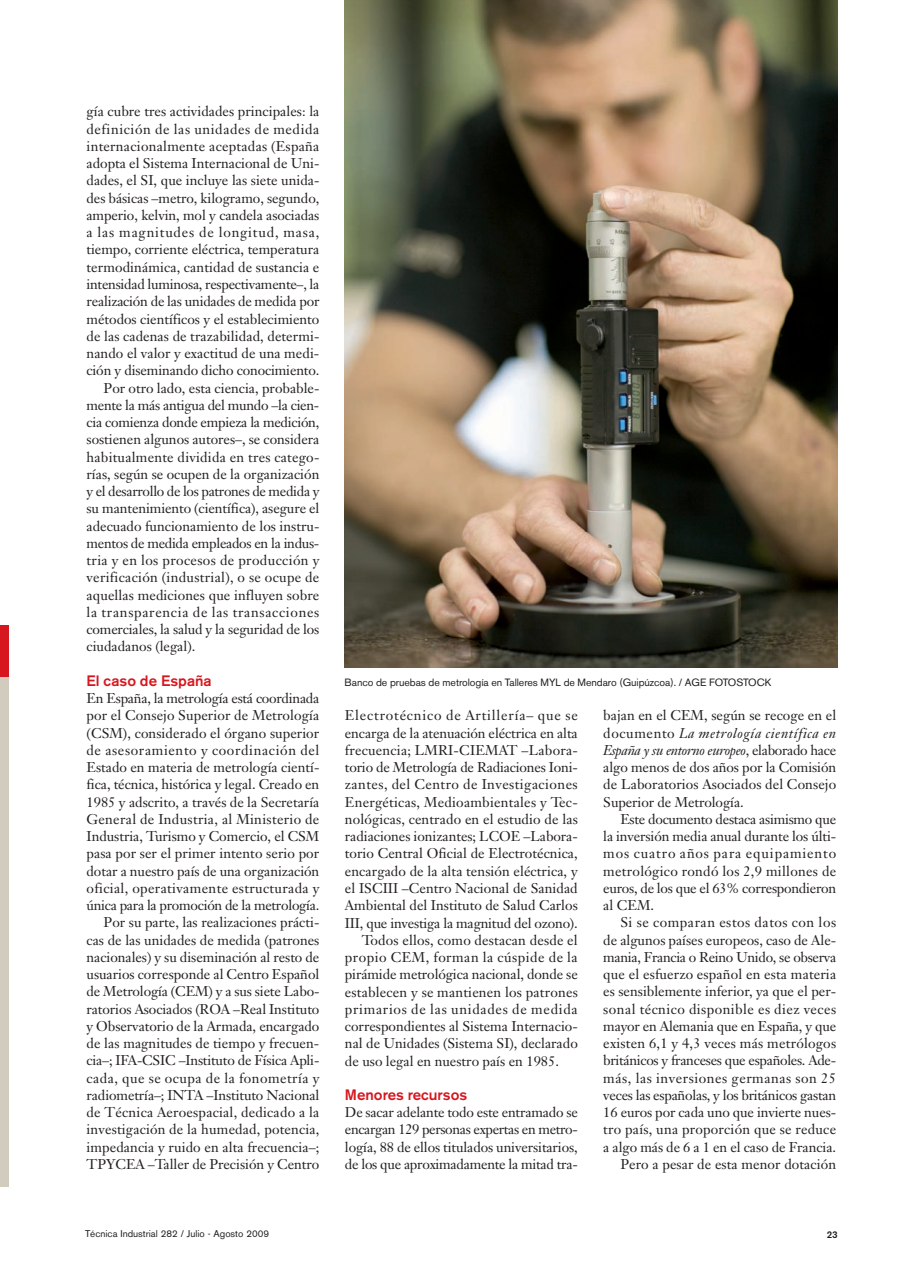
<style>
.page{position:relative;width:910px;height:1280px;background:#fff}
.page>*{position:absolute;margin:0;border:0;box-sizing:border-box;transform-origin:0 0}
.t1{font:500 15px "Akzidenz Grotesk BE";color:#d7171f}
.t2{font:13.95px/17.2px "Janson Text";color:#231f20;text-align:justify}
.t3{font:13.95px "Janson Text";letter-spacing:-.02em;color:#231f20}
.t4{font:13.95px "Janson Text";letter-spacing:.02em;color:#231f20}
.t5{font:13.95px "Janson Text";letter-spacing:.05em;color:#231f20}
.t6{font:13.95px "Janson Text";letter-spacing:.03em;color:#231f20}
.t7{font:13.95px "Janson Text";letter-spacing:.06em;color:#231f20}
.t8{font:13.95px "Janson Text";letter-spacing:.04em;color:#231f20}
.t9{font:13.95px "Janson Text";letter-spacing:.025em;color:#231f20}
.t10{font:13.95px "Janson Text";letter-spacing:.055em;color:#231f20}
.t11{font:13.95px "Janson Text";letter-spacing:.035em;color:#231f20}
.t12{font:10.5px "Akzidenz Grotesk BE";letter-spacing:-.005em;color:#231f20}
.t13{font:9.75px "Akzidenz Grotesk BE";color:#231f20}
.t14{font:500 9.75px "Akzidenz Grotesk BE";color:#231f20}
.s1{font-style:italic}
</style>
<div class="page">
<img style="left:344px;top:0;width:494px;height:668px">
<div style="left:0;top:637px;width:9px;height:549px;background:#d2ccbf"></div>
<div style="left:0;top:625px;width:9px;height:51px;background:#d7171f"></div>
<p class="t2" style="left:87px;top:104px;width:234px">gía cubre tres actividades principales: la</p>
<p class="t8" style="left:87px;top:123px;width:234px">definición de las unidades de medida</p>
<p class="t4" style="left:87px;top:140px;width:234px">internacionalmente aceptadas (España</p>
<p class="t2" style="left:87px;top:156px;width:234px">adopta el Sistema Internacional de Uni-</p>
<p class="t2" style="left:87px;top:173px;width:234px">dades, el SI, que incluye las siete unida-</p>
<p class="t2" style="left:87px;top:191px;width:234px">des básicas –metro, kilogramo, segundo,</p>
<p class="t2" style="left:87px;top:208px;width:234px">amperio, kelvin, mol y candela asociadas</p>
<p class="t10" style="left:87px;top:227px;width:234px">a las magnitudes de longitud, masa,</p>
<p class="t2" style="left:87px;top:242px;width:234px">tiempo, corriente eléctrica, temperatura</p>
<p class="t2" style="left:87px;top:260px;width:234px">termodinámica, cantidad de sustancia e</p>
<p class="t3" style="left:87px;top:278px;width:234px">intensidad luminosa, respectivamente–, la</p>
<p class="t2" style="left:87px;top:294px;width:234px">realización de las unidades de medida por</p>
<p class="t2" style="left:87px;top:311px;width:234px">métodos científicos y el establecimiento</p>
<p class="t2" style="left:87px;top:329px;width:234px">de las cadenas de trazabilidad, determi-</p>
<p class="t2" style="left:87px;top:346px;width:234px">nando el valor y exactitud de una medi-</p>
<p class="t2" style="left:87px;top:363px;width:234px">ción y diseminando dicho conocimiento.</p>
<p class="t2" style="left:104px;top:380px;width:217px">Por otro lado, esta ciencia, probable-</p>
<p class="t3" style="left:87px;top:399px;width:234px">mente la más antigua del mundo –la cien-</p>
<p class="t3" style="left:87px;top:416px;width:234px">cia comienza donde empieza la medición,</p>
<p class="t2" style="left:87px;top:432px;width:234px">sostienen algunos autores–, se considera</p>
<p class="t2" style="left:87px;top:449px;width:234px">habitualmente dividida en tres catego-</p>
<p class="t2" style="left:87px;top:467px;width:234px">rías, según se ocupen de la organización</p>
<p class="t3" style="left:87px;top:485px;width:234px">y el desarrollo de los patrones de medida y</p>
<p class="t2" style="left:87px;top:501px;width:234px">su mantenimiento (científica), asegure el</p>
<p class="t2" style="left:87px;top:518px;width:234px">adecuado funcionamiento de los instru-</p>
<p class="t3" style="left:87px;top:537px;width:234px">mentos de medida empleados en la indus-</p>
<p class="t9" style="left:87px;top:554px;width:234px">tria y en los procesos de producción y</p>
<p class="t4" style="left:87px;top:572px;width:234px">verificación (industrial), o se ocupe de</p>
<p class="t2" style="left:87px;top:587px;width:234px">aquellas mediciones que influyen sobre</p>
<p class="t5" style="left:87px;top:606px;width:234px">la transparencia de las transacciones</p>
<p class="t2" style="left:87px;top:622px;width:234px">comerciales, la salud y la seguridad de los</p>
<p class="t2" style="left:87px;top:639px;width:110px">ciudadanos (legal).</p>
<p class="t1" style="left:87px;top:675px;width:127px">El caso de España</p>
<p class="t2" style="left:87px;top:691px;width:234px;text-align:right">En España, la metrología está coordinada por el Consejo Superior de Metrología (CSM), considerado el órgano superior de asesoramiento y coordinación del Estado en materia de metrología cientí&shy;fica, técnica, histórica y legal. Creado en 1985 y adscrito, a través de la Secretaría General de Industria, al Ministerio de Industria, Turismo y Comercio, el CSM pasa por ser el primer intento serio por dotar a nuestro país de una organización oficial, operativamente estructurada y única para la promoción de la metrología.<br>Por su parte, las realizaciones prácti&shy;cas de las unidades de medida (patrones nacionales) y su diseminación al resto de usuarios corresponde al Centro Español de Metrología (CEM) y a sus siete Labo&shy;ratorios Asociados (ROA –Real Instituto y Observatorio de la Armada, encargado de las magnitudes de tiempo y frecuen&shy;cia–; IFA-CSIC –Instituto de Física Apli&shy;cada, que se ocupa de la fonometría y radiometría–; INTA –Instituto Nacional de Técnica Aeroespacial, dedicado a la investigación de la humedad, potencia, impedancia y ruido en alta frecuencia–; TPYCEA –Taller de Precisión y Centro</p>
<p class="t12" style="left:344px;top:679px;width:429px">Banco de pruebas de metrología en Talleres MYL de Mendaro (Guipúzcoa). / AGE FOTOSTOCK</p>
<p class="t7" style="left:345px;top:710px;width:234px">Electrotécnico de Artillería– que se</p>
<p class="t2" style="left:345px;top:725px;width:234px">encarga de la atenuación eléctrica en alta</p>
<p class="t2" style="left:345px;top:743px;width:234px">frecuencia; LMRI-CIEMAT –Labora-</p>
<p class="t2" style="left:345px;top:760px;width:234px">torio de Metrología de Radiaciones Ioni-</p>
<p class="t6" style="left:345px;top:779px;width:234px">zantes, del Centro de Investigaciones</p>
<p class="t2" style="left:345px;top:795px;width:234px">Energéticas, Medioambientales y Tec-</p>
<p class="t2" style="left:345px;top:812px;width:234px">nológicas, centrado en el estudio de las</p>
<p class="t2" style="left:345px;top:829px;width:234px">radiaciones ionizantes; LCOE –Labora-</p>
<p class="t2" style="left:345px;top:846px;width:234px">torio Central Oficial de Electrotécnica,</p>
<p class="t2" style="left:345px;top:864px;width:234px">encargado de la alta tensión eléctrica, y</p>
<p class="t2" style="left:345px;top:881px;width:234px">el ISCIII –Centro Nacional de Sanidad</p>
<p class="t2" style="left:345px;top:898px;width:234px">Ambiental del Instituto de Salud Carlos</p>
<p class="t2" style="left:345px;top:915px;width:234px">III, que investiga la magnitud del ozono).</p>
<p class="t2" style="left:362px;top:933px;width:217px">Todos ellos, como destacan desde el</p>
<p class="t11" style="left:345px;top:951px;width:234px">propio CEM, forman la cúspide de la</p>
<p class="t2" style="left:345px;top:967px;width:234px">pirámide metrológica nacional, donde se</p>
<p class="t2" style="left:345px;top:984px;width:234px">establecen y se mantienen los patrones</p>
<p class="t5" style="left:345px;top:1003px;width:234px">primarios de las unidades de medida</p>
<p class="t2" style="left:345px;top:1019px;width:234px">correspondientes al Sistema Internacio-</p>
<p class="t2" style="left:345px;top:1036px;width:234px">nal de Unidades (Sistema SI), declarado</p>
<p class="t2" style="left:345px;top:1053px;width:216px">de uso legal en nuestro país en 1985.</p>
<p class="t1" style="left:345px;top:1089px;width:124px">Menores recursos</p>
<p class="t2" style="left:345px;top:1105px;width:234px">De sacar adelante todo este entramado se encargan 129 personas expertas en metro&shy;logía, 88 de ellos titulados universitarios, de los que aproximadamente la mitad tra-</p>
<p class="t2" style="left:603px;top:708px;width:234px">bajan en el CEM, según se recoge en el documento <span class="s1">La metrología científica en España y su entorno europeo</span>, elaborado hace algo menos de dos años por la Comisión de Laboratorios Asociados del Consejo Superior de Metrología.</p>
<p class="t2" style="left:603px;top:812px;width:234px;text-indent:17px">Este documento destaca asimismo que la inversión media anual durante los últi&shy;mos cuatro años para equipamiento metrológico rondó los 2,9 millones de euros, de los que el 63% correspondieron al CEM.</p>
<p class="t2" style="left:603px;top:915px;width:234px;text-align:right">Si se comparan estos datos con los de algunos países europeos, caso de Ale&shy;mania, Francia o Reino Unido, se observa que el esfuerzo español en esta materia es sensiblemente inferior, ya que el per&shy;sonal técnico disponible es diez veces mayor en Alemania que en España, y que existen 6,1 y 4,3 veces más metrólogos británicos y franceses que españoles. Ade&shy;más, las inversiones germanas son 25 veces las españolas, y los británicos gastan 16 euros por cada uno que invierte nues&shy;tro país, una proporción que se reduce a algo más de 6 a 1 en el caso de Francia.<br>Pero a pesar de esta menor dotación</p>
<p class="t13" style="left:85px;top:1230px;width:186px">Técnica Industrial 282 / Julio - Agosto 2009</p>
<p class="t14" style="left:827px;top:1231px;width:12px">23</p>
</div>
